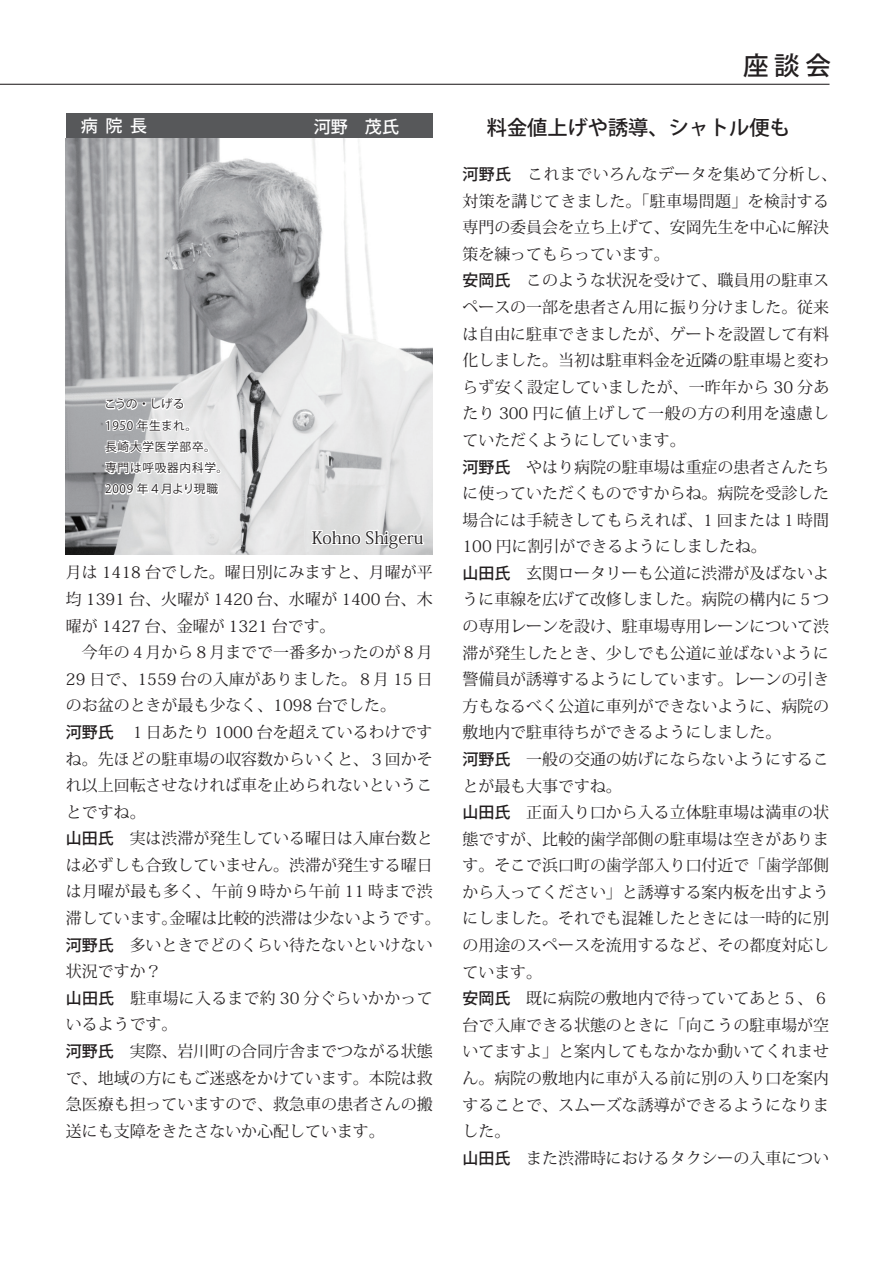
<style>
.page{position:relative;width:893px;height:1263px;background:#fff}
.page>*{position:absolute;margin:0;border:0;box-sizing:border-box;transform-origin:0 0}
.t1{font:500 25.5px "Koz Go Pro";color:#231f20}
.t2{font:500 20.25px "Koz Go Pro";color:#231f20}
.t3{font:16.95px "Koz Min Pro";color:#231f20}
.t4{font:500 16.95px "Koz Go Pro";color:#fff}
.t5{font:15.9px/26.5px "Koz Min Pro";color:#231f20}
.t6{font:11.7px/21.3px "Koz Go Pro";letter-spacing:.06em;color:#231f20}
.s1{font-family:"Koz Go Pro";font-weight:500}
</style>
<div class="page">
<div style="left:66px;top:113px;width:367px;height:25px;background:#57585a"></div>
<img style="left:66px;top:138px;width:367px;height:416px">
<svg style="left:310px;top:480px;width:115px;height:70px;background:#e2e3e3"></svg>
<svg style="left:103px;top:396px;width:118px;height:109px"></svg>
<hr style="left:0;top:84px;width:829px;height:1px;background:#231f20">
<p class="t4" style="left:81px;top:115px;width:68px">病 院 長</p>
<p class="t4" style="left:314px;top:116px;width:87px">河野　茂氏</p>
<p class="t6" style="left:104px;top:394px;width:125px">こうの・しげる<br>1950 年生まれ。<br>長崎大学医学部卒。専門は呼吸器内科学。<br>2009 年４月より現職</p>
<p class="t3" style="left:312px;top:525px;width:113px">Kohno Shigeru</p>
<p class="t5" style="left:66px;top:559px;width:376px">月は 1418 台でした。曜日別にみますと、月曜が平均 1391 台、火曜が 1420 台、水曜が 1400 台、木曜が 1427 台、金曜が 1321 台です。<br>　今年の４月から８月までで一番多かったのが８月<br>29 日で、1559 台の入庫がありました。８月 15 日のお盆のときが最も少なく、1098 台でした。<br><span class="s1">河野氏</span>　１日あたり 1000 台を超えているわけですね。先ほどの駐車場の収容数からいくと、３回かそれ以上回転させなければ車を止められないということですね。<br><span class="s1">山田氏</span>　実は渋滞が発生している曜日は入庫台数とは必ずしも合致していません。渋滞が発生する曜日は月曜が最も多く、午前９時から午前 11 時まで渋滞しています。金曜は比較的渋滞は少ないようです。<span class="s1">河野氏</span>　多いときでどのくらい待たないといけない状況ですか？<br><span class="s1">山田氏</span>　駐車場に入るまで約 30 分ぐらいかかっているようです。<br><span class="s1">河野氏</span>　実際、岩川町の合同庁舎までつながる状態で、地域の方にもご迷惑をかけています。本院は救急医療も担っていますので、救急車の患者さんの搬送にも支障をきたさないか心配しています。</p>
<h1 class="t1" style="left:743px;top:49px;width:89px">座 談 会</h1>
<p class="t2" style="left:487px;top:115px;width:304px">料金値上げや誘導、シャトル便も</p>
<p class="t5" style="left:462px;top:160px;width:376px"><span class="s1">河野氏</span>　これまでいろんなデータを集めて分析し、対策を講じてきました。「駐車場問題」を検討する専門の委員会を立ち上げて、安岡先生を中心に解決策を練ってもらっています。<br><span class="s1">安岡氏</span>　このような状況を受けて、職員用の駐車スペースの一部を患者さん用に振り分けました。従来は自由に駐車できましたが、ゲートを設置して有料化しました。当初は駐車料金を近隣の駐車場と変わらず安く設定していましたが、一昨年から 30 分あたり 300 円に値上げして一般の方の利用を遠慮していただくようにしています。<br><span class="s1">河野氏</span>　やはり病院の駐車場は重症の患者さんたちに使っていただくものですからね。病院を受診した場合には手続きしてもらえれば、1 回または１時間<br>100 円に割引ができるようにしましたね。<br><span class="s1">山田氏</span>　玄関ロータリーも公道に渋滞が及ばないように車線を広げて改修しました。病院の構内に５つの専用レーンを設け、駐車場専用レーンについて渋滞が発生したとき、少しでも公道に並ばないように警備員が誘導するようにしています。レーンの引き方もなるべく公道に車列ができないように、病院の敷地内で駐車待ちができるようにしました。<br><span class="s1">河野氏</span>　一般の交通の妨げにならないようにすることが最も大事ですね。<br><span class="s1">山田氏</span>　正面入り口から入る立体駐車場は満車の状態ですが、比較的歯学部側の駐車場は空きがあります。そこで浜口町の歯学部入り口付近で「歯学部側から入ってください」と誘導する案内板を出すようにしました。それでも混雑したときには一時的に別の用途のスペースを流用するなど、その都度対応しています。<br><span class="s1">安岡氏</span>　既に病院の敷地内で待っていてあと５、６台で入庫できる状態のときに「向こうの駐車場が空いてますよ」と案内してもなかなか動いてくれません。病院の敷地内に車が入る前に別の入り口を案内することで、スムーズな誘導ができるようになりました。<br><span class="s1">山田氏</span>　また渋滞時におけるタクシーの入車につい</p>
</div>
